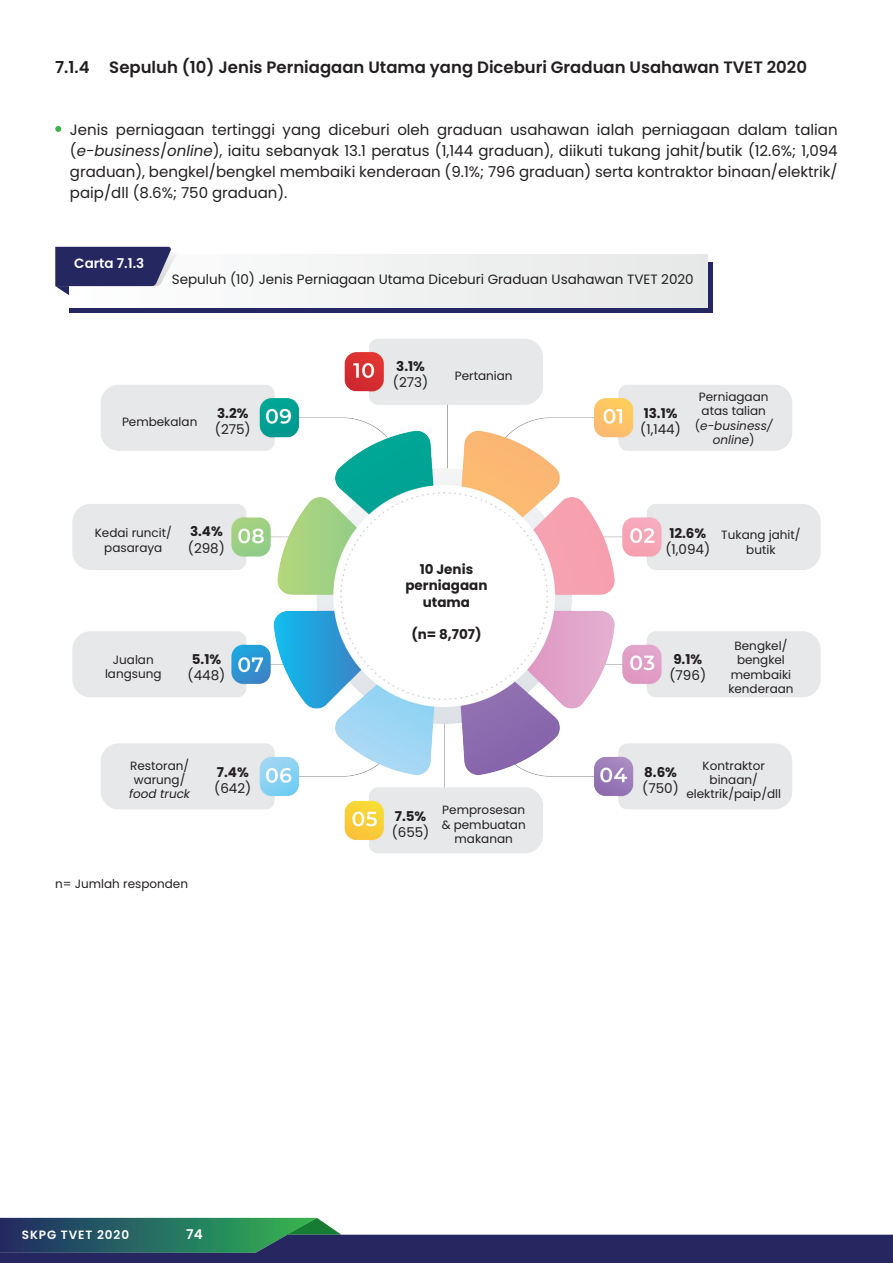
<style>
.page{position:relative;width:893px;height:1263px;background:#fff}
.page>*{position:absolute;margin:0;border:0;box-sizing:border-box;transform-origin:0 0}
.t1{font:600 16.5px "Poppins";color:#231f20}
.Paragraph_Style_1{font:15px/21px "Poppins";color:#231f20;text-align:justify}
.t2{font:13.5px "Poppins";color:#231f20}
.t3{font:700 13.5px/16.2px "Poppins";color:#231f20;text-align:center}
.t4{font:600 13.5px "Poppins";color:#fff}
.t5{font:12px/14.4px "Poppins";color:#231f20;text-align:center}
.t6{font:italic 12px/14.4px "Poppins";color:#231f20;text-align:center}
.t7{font:600 12px "Poppins";letter-spacing:.075em;color:#fff}
.s1{font-style:italic}
.s2{font-style:normal}
</style>
<div class="page">
<svg style="left:0;top:1218px;width:893px;height:45px"></svg>
<img style="left:72px;top:339px;width:749px;height:514px">
<svg style="left:55px;top:126px;width:6px;height:6px"></svg>
<div style="left:69px;top:262px;width:643px;height:50px;background:linear-gradient(to right,#242760,#242760)"></div>
<div style="left:69px;top:254px;width:639px;height:53px;background:#eff1f0"></div>
<img style="left:171px;top:253px;width:7px;height:33px">
<svg style="left:55px;top:247px;width:116px;height:49px"></svg>
<p class="t1" style="left:55px;top:57px;width:753px">7.1.4 Sepuluh (10) Jenis Perniagaan Utama yang Diceburi Graduan Usahawan TVET 2020</p>
<p class="Paragraph_Style_1" style="left:70px;top:119px;width:769px">Jenis perniagaan tertinggi yang diceburi oleh graduan usahawan ialah perniagaan dalam talian (<span class="s1">e-business</span>/<span class="s1">online</span>), iaitu sebanyak 13.1 peratus (1,144 graduan), diikuti tukang jahit/butik (12.6%; 1,094 graduan), bengkel/bengkel membaiki kenderaan (9.1%; 796 graduan) serta kontraktor binaan/elektrik/ paip/dll (8.6%; 750 graduan).</p>
<p class="t4" style="left:74px;top:256px;width:71px">Carta 7.1.3</p>
<p class="t2" style="left:172px;top:272px;width:523px">Sepuluh (10) Jenis Perniagaan Utama Diceburi Graduan Usahawan TVET 2020</p>
<p class="t5" style="left:122px;top:414px;width:77px">Pembekalan</p>
<p class="t3" style="left:217px;top:405px;width:33px">3.2%</p>
<p class="t2" style="left:215px;top:422px;width:37px">(275)</p>
<p class="t3" style="left:396px;top:358px;width:30px">3.1%</p>
<p class="t2" style="left:393px;top:375px;width:37px">(273)</p>
<p class="t5" style="left:455px;top:369px;width:59px">Pertanian</p>
<p class="t3" style="left:644px;top:405px;width:35px">13.1%</p>
<p class="t2" style="left:640px;top:422px;width:42px">(1,144)</p>
<p class="t5" style="left:699px;top:389px;width:71px;text-align:left">Perniagaan atas talian</p>
<p class="t6" style="left:695px;top:418px;width:79px"><span class="s2">(</span>e-business/ online<span class="s2">)</span></p>
<p class="t5" style="left:95px;top:526px;width:79px">Kedai runcit/</p>
<p class="t5" style="left:104px;top:540px;width:60px">pasaraya</p>
<p class="t3" style="left:190px;top:524px;width:34px">3.4%</p>
<p class="t2" style="left:188px;top:540px;width:39px">(298)</p>
<p class="t3" style="left:669px;top:525px;width:38px">12.6%</p>
<p class="t2" style="left:665px;top:542px;width:46px">(1,094)</p>
<p class="t5" style="left:721px;top:528px;width:81px">Tukang jahit/ butik</p>
<p class="t5" style="left:105px;top:652px;width:58px">Jualan langsung</p>
<p class="t3" style="left:192px;top:651px;width:31px">5.1%</p>
<p class="t2" style="left:188px;top:668px;width:39px">(448)</p>
<p class="t3" style="left:420px;top:561px;width:55px">10 Jenis</p>
<p class="t3" style="left:405px;top:578px;width:84px">perniagaan utama</p>
<p class="t3" style="left:411px;top:626px;width:72px">(n= 8,707)</p>
<p class="t3" style="left:673px;top:651px;width:30px">9.1%</p>
<p class="t2" style="left:669px;top:667px;width:38px">(796)</p>
<p class="t5" style="left:734px;top:638px;width:54px;text-align:left">Bengkel/ bengkel</p>
<p class="t5" style="left:731px;top:667px;width:62px">membaiki</p>
<p class="t5" style="left:728px;top:681px;width:67px">kenderaan</p>
<p class="t5" style="left:130px;top:758px;width:61px">Restoran/ warung/</p>
<p class="t6" style="left:129px;top:787px;width:62px">food truck</p>
<p class="t3" style="left:217px;top:764px;width:33px">7.4%</p>
<p class="t2" style="left:214px;top:780px;width:39px">(642)</p>
<p class="t3" style="left:644px;top:764px;width:34px">8.6%</p>
<p class="t2" style="left:642px;top:780px;width:38px">(750)</p>
<p class="t5" style="left:703px;top:758px;width:64px">Kontraktor</p>
<p class="t5" style="left:709px;top:773px;width:50px">binaan/</p>
<p class="t5" style="left:686px;top:787px;width:96px">elektrik/paip/dll</p>
<p class="t3" style="left:395px;top:808px;width:33px">7.5%</p>
<p class="t2" style="left:392px;top:825px;width:39px">(655)</p>
<p class="t5" style="left:442px;top:803px;width:86px">Pemprosesan &amp; pembuatan makanan</p>
<p class="t5" style="left:55px;top:877px;width:134px">n= Jumlah responden</p>
<p class="t7" style="left:22px;top:1227px;width:109px">SKPG TVET 2020</p>
<p class="t4" style="left:186px;top:1226px;width:18px">74</p>
</div>
